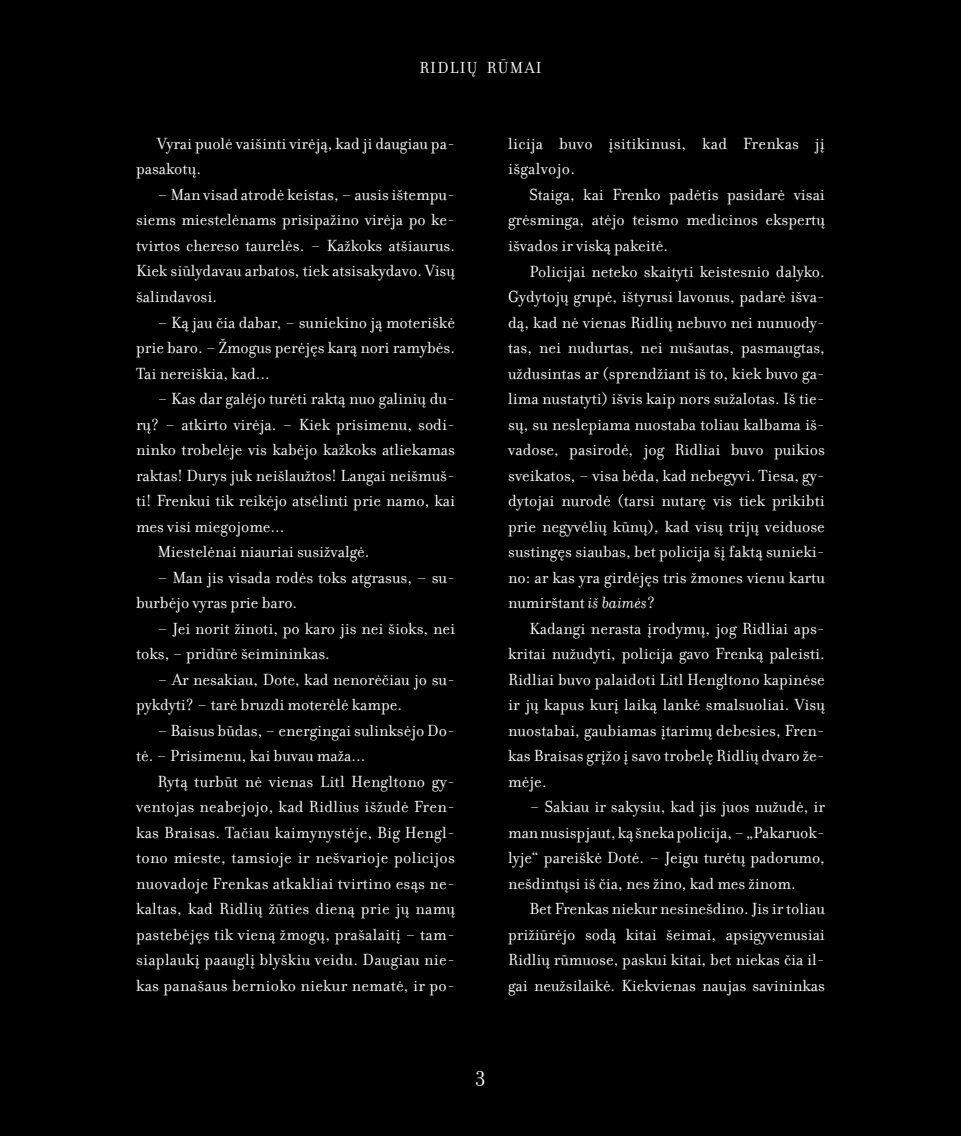
<style>
.page{position:relative;width:961px;height:1136px;background:#fff}
.page>*{position:absolute;margin:0;border:0;box-sizing:border-box;transform-origin:0 0}
.t1{font:22.5px "Filosofia";color:#fcfcfc}
.t2{font:17.4px/25.5px "Filosofia";color:#fcfcfc;text-align:justify}
.t3{font:17.25px "Filosofia OT Lining";letter-spacing:.075em;color:#fcfcfc}
.s1{font-family:"Filosofia OT";font-style:italic}
.s2{font-family:"Filosofia OT Lining"}
</style>
<div class="page">
<div style="left:0;top:0;width:961px;height:1135px;background:#000"></div>
<p class="t3" style="left:419px;top:58px;width:124px">RIDLIŲ RŪMAI</p>
<p class="t2" style="left:136px;top:131px;width:320px;text-indent:21px">Vyrai puolė vaišinti virėją, kad ji daugiau pa&shy;pasakotų.</p>
<p class="t2" style="left:136px;top:182px;width:320px;text-indent:21px">– Man visad atrodė keistas, – ausis ištempu&shy;siems miestelėnams prisipažino virėja po ke&shy;tvirtos chereso taurelės. – Kažkoks atšiaurus.<br>Kiek siūlydavau arbatos, tiek atsisakydavo. Visų šalindavosi.</p>
<p class="t2" style="left:136px;top:309px;width:320px;text-indent:21px">– Ką jau čia dabar, – suniekino ją moteriškė prie baro. – Žmogus perėjęs karą nori ramybės.<br>Tai nereiškia, kad...</p>
<p class="t2" style="left:157px;top:386px;width:299px">– Kas dar galėjo turėti raktą nuo galinių du-</p>
<p class="t2" style="left:136px;top:411px;width:320px">rų? – atkirto virėja. – Kiek prisimenu, sodi-</p>
<p class="t2" style="left:136px;top:437px;width:320px">ninko trobelėje vis kabėjo kažkoks atliekamas</p>
<p class="t2" style="left:136px;top:462px;width:320px">raktas! Durys juk neišlaužtos! Langai neišmuš-</p>
<p class="t2" style="left:136px;top:488px;width:320px">ti! Frenkui tik reikėjo atsėlinti prie namo, kai</p>
<p class="t2" style="left:136px;top:513px;width:150px">mes visi miegojome...</p>
<p class="t2" style="left:157px;top:539px;width:214px">Miestelėnai niauriai susižvalgė.</p>
<p class="t2" style="left:136px;top:564px;width:320px;text-indent:21px">– Man jis visada rodės toks atgrasus, – su&shy;burbėjo vyras prie baro.</p>
<p class="t2" style="left:136px;top:615px;width:320px;text-indent:21px">– Jei norit žinoti, po karo jis nei šioks, nei toks, – pridūrė šeimininkas.</p>
<p class="t2" style="left:136px;top:666px;width:320px;text-indent:21px">– Ar nesakiau, Dote, kad nenorėčiau jo su&shy;pykdyti? – tarė bruzdi moterėlė kampe.</p>
<p class="t2" style="left:136px;top:717px;width:320px;text-indent:21px">– Baisus būdas, – energingai sulinksėjo Do&shy;tė. – Prisimenu, kai buvau maža...</p>
<p class="t2" style="left:136px;top:768px;width:320px;text-indent:21px">Rytą turbūt nė vienas Litl Hengltono gy&shy;ventojas neabejojo, kad Ridlius išžudė Fren&shy;kas Braisas. Tačiau kaimynystėje, Big Hengl&shy;tono mieste, tamsioje ir nešvarioje policijos nuovadoje Frenkas atkakliai tvirtino esąs ne&shy;kaltas, kad Ridlių žūties dieną prie jų namų pastebėjęs tik vieną žmogų, prašalaitį – tam&shy;siaplaukį paauglį blyškiu veidu. Daugiau nie&shy;kas panašaus bernioko niekur nematė, ir po-</p>
<p class="t2" style="left:508px;top:131px;width:318px">licija buvo įsitikinusi, kad Frenkas jį išgalvojo.</p>
<p class="t2" style="left:508px;top:182px;width:318px;text-indent:21px">Staiga, kai Frenko padėtis pasidarė visai grėsminga, atėjo teismo medicinos ekspertų išvados ir viską pakeitė.</p>
<p class="t2" style="left:508px;top:258px;width:318px;text-indent:21px">Policijai neteko skaityti keistesnio dalyko.<br>Gydytojų grupė, ištyrusi lavonus, padarė išva&shy;dą, kad nė vienas Ridlių nebuvo nei nunuody&shy;tas, nei nudurtas, nei nušautas, pasmaugtas, uždusintas ar (sprendžiant iš to, kiek buvo ga&shy;lima nustatyti) išvis kaip nors sužalotas. Iš tie&shy;sų, su neslepiama nuostaba toliau kalbama iš&shy;vadose, pasirodė, jog Ridliai buvo puikios sveikatos, – visa bėda, kad nebegyvi. Tiesa, gy&shy;dytojai nurodė (tarsi nutarę vis tiek prikibti prie negyvėlių kūnų), kad visų trijų veiduose sustingęs siaubas, bet policija šį faktą sunieki&shy;no: ar kas yra girdėjęs tris žmones vienu kartu numirštant <span class="s1">iš baimės</span><span class="s2">?</span></p>
<p class="t2" style="left:508px;top:615px;width:318px;text-indent:21px">Kadangi nerasta įrodymų, jog Ridliai aps&shy;kritai nužudyti, policija gavo Frenką paleisti.<br>Ridliai buvo palaidoti Litl Hengltono kapinėse ir jų kapus kurį laiką lankė smalsuoliai. Visų nuostabai, gaubiamas įtarimų debesies, Fren&shy;kas Braisas grįžo į savo trobelę Ridlių dvaro že&shy;mėje.</p>
<p class="t2" style="left:508px;top:794px;width:318px;text-indent:21px">– Sakiau ir sakysiu, kad jis juos nužudė, ir man nusispjaut, ką šneka policija,– „Pakaruok&shy;lyje“ pareiškė Dotė. – Jeigu turėtų padorumo, nešdintųsi iš čia, nes žino, kad mes žinom.</p>
<p class="t2" style="left:508px;top:896px;width:318px;text-indent:21px">Bet Frenkas niekur nesinešdino. Jis ir toliau prižiūrėjo sodą kitai šeimai, apsigyvenusiai Ridlių rūmuose, paskui kitai, bet niekas čia il&shy;gai neužsilaikė. Kiekvienas naujas savininkas</p>
<p class="t1" style="left:475px;top:1059px;width:12px">3</p>
</div>
